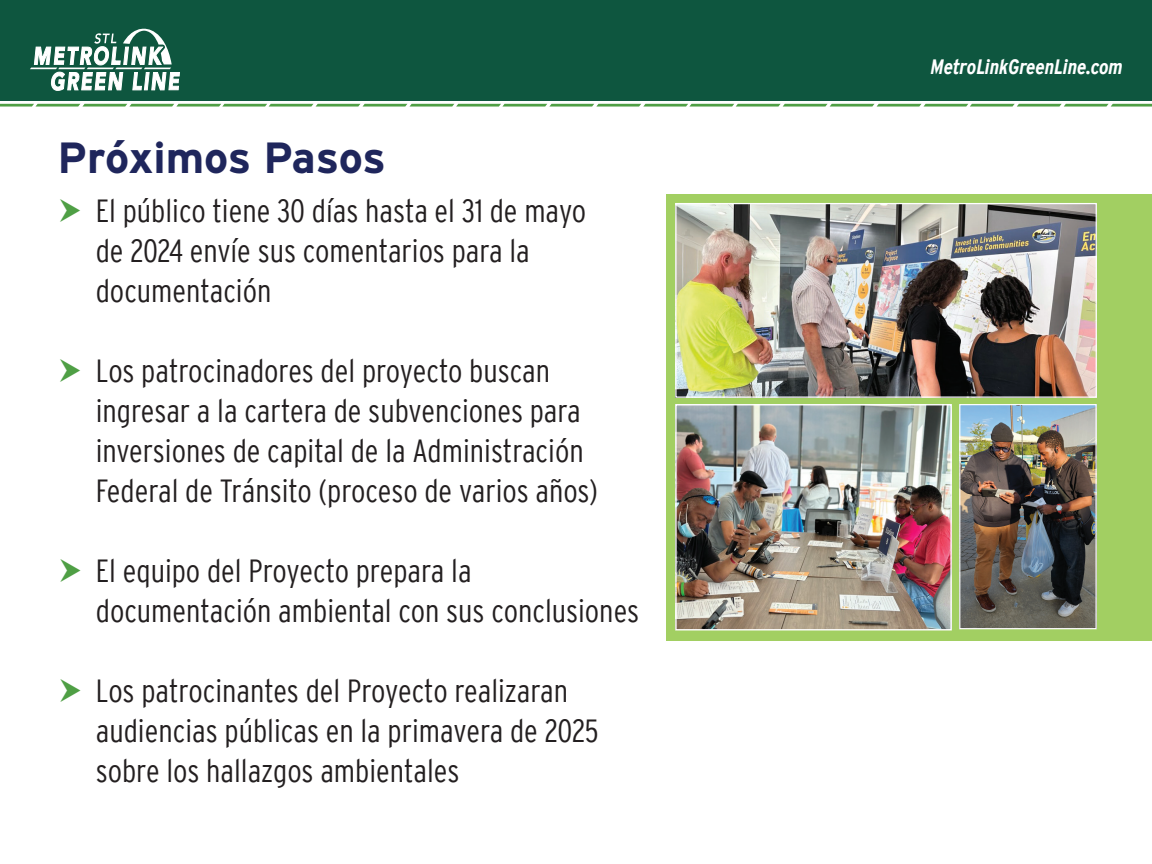
<style>
.page{position:relative;width:1152px;height:864px;background:#fff}
.page>*{position:absolute;margin:0;border:0;box-sizing:border-box;transform-origin:0 0}
.t1{font:700 43.6px "Interstate";letter-spacing:-.01em;color:#1f265c}
.t2{font:300 condensed 32px/40px "Interstate";color:#231f20}
.t3{font:italic 700 condensed 20.8px "Interstate";color:#fff}
</style>
<div class="page">
<div style="left:0;top:0;width:1152px;height:101px;background:#0e563f"></div>
<svg style="left:30px;top:28px;width:150px;height:63px"></svg>
<svg style="left:0;top:104px;width:1152px;height:3px;background:#76b46f"></svg>
<div style="left:667px;top:194px;width:485px;height:447px;background:#a2cf62"></div>
<img style="left:677px;top:205px;width:418px;height:191px">
<div style="left:675px;top:203px;width:422px;height:195px;border:1px solid #fff"></div>
<img style="left:677px;top:406px;width:273px;height:222px">
<div style="left:675px;top:404px;width:277px;height:226px;border:1px solid #fff"></div>
<img style="left:961px;top:406px;width:134px;height:221px">
<div style="left:959px;top:404px;width:138px;height:225px;border:1px solid #fff"></div>
<h1 class="t1" style="left:58px;top:126px;width:330px">Próximos Pasos</h1>
<p class="t2" style="left:96px;top:191px;width:492px">El público tiene 30 días hasta el 31 de mayo de 2024 envíe sus comentarios para la documentación</p>
<p class="t2" style="left:96px;top:351px;width:503px">Los patrocinadores del proyecto buscan ingresar a la cartera de subvenciones para inversiones de capital de la Administración Federal de Tránsito (proceso de varios años)</p>
<p class="t2" style="left:96px;top:551px;width:545px">El equipo del Proyecto prepara la documentación ambiental con sus conclusiones</p>
<p class="t2" style="left:96px;top:671px;width:504px">Los patrocinantes del Proyecto realizaran audiencias públicas en la primavera de 2025 sobre los hallazgos ambientales</p>
<p class="t3" style="left:931px;top:55px;width:194px">MetroLinkGreenLine.com</p>
</div>
